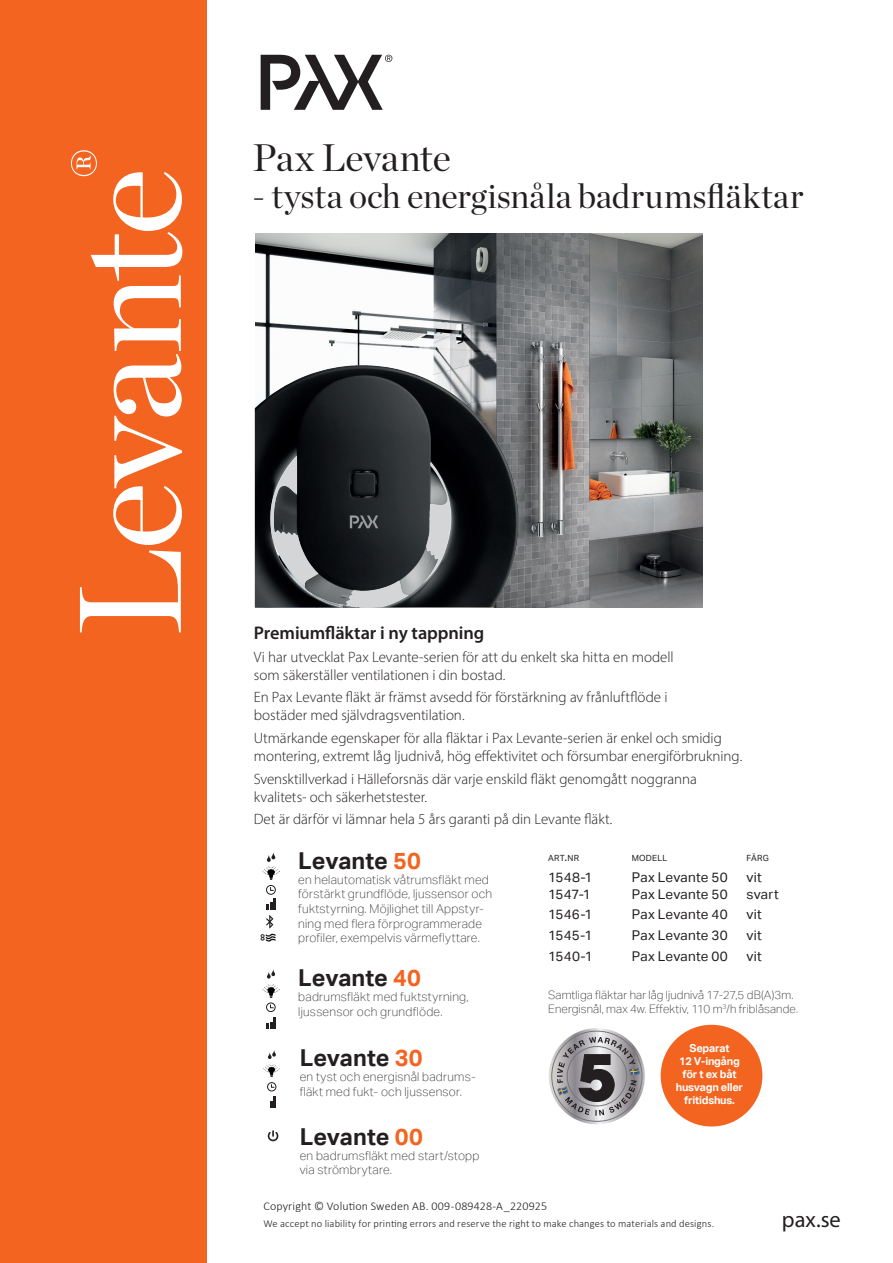
<style>
.page{position:relative;width:893px;height:1263px;background:#fff}
.page>*{position:absolute;margin:0;border:0;box-sizing:border-box;transform-origin:0 0}
.t1{font:144.75px "Chronicle Display";letter-spacing:-.03em;color:#fff}
.t2{font:38.25px "Chronicle Display";letter-spacing:-.005em;color:#231f20}
.t3{font:34.5px "Chronicle Display";color:#231f20}
.t4{font:700 23.25px "Aktiv Grotesk";letter-spacing:.005em;color:#231f20}
.t5{font:22.5px "Myriad Pro";color:#231f20}
.t6{font:600 18.3px "Myriad Pro";letter-spacing:-.005em;color:#231f20}
.t7{font:300 15px/18px "Myriad Pro";letter-spacing:-.005em;color:#231f20}
.t8{font:13.5px "Aktiv Grotesk";letter-spacing:.015em;color:#231f20}
.t9{font:100 12.15px/14.5px "Aktiv Grotesk";letter-spacing:.02em;color:#231f20}
.t10{font:300 12px "Calibri";letter-spacing:.015em;color:#231f20}
.t11{font:100 11.55px/14px "Aktiv Grotesk";letter-spacing:.015em;color:#231f20}
.t12{font:11.55px "Aktiv Grotesk Corp";color:#000001}
.t13{font:700 10.95px/13px "Aktiv Grotesk Corp";letter-spacing:-.02em;color:#fff;text-align:center}
.t14{font:300 10.5px "Calibri";letter-spacing:.015em;color:#231f20}
.t15{font:8.55px "Aktiv Grotesk";letter-spacing:.025em;color:#231f20}
.s1{color:#f36421}
.s2{font-size:12.15px}
</style>
<div class="page">
<svg style="left:261px;top:55px;width:131px;height:55px"></svg>
<img style="left:256px;top:233px;width:446px;height:374px">
<svg style="left:549px;top:1028px;width:96px;height:96px"></svg>
<svg style="left:551px;top:1031px;width:91px;height:91px"></svg>
<img style="left:255px;top:365px;width:264px;height:242px">
<div style="left:0;top:0;width:206px;height:1263px;background:#f36421"></div>
<svg style="left:266px;top:1017px;width:10px;height:12px"></svg>
<svg style="left:267px;top:969px;width:8px;height:10px"></svg>
<div style="left:266px;top:1002px;width:10px;height:10px;border:1px solid #231f20;border-radius:50%"></div>
<img style="left:262px;top:984px;width:17px;height:13px">
<svg style="left:267px;top:852px;width:8px;height:10px"></svg>
<div style="left:266px;top:885px;width:10px;height:10px;border:1px solid #231f20;border-radius:50%"></div>
<svg style="left:270px;top:887px;width:4px;height:4px"></svg>
<img style="left:262px;top:866px;width:18px;height:14px">
<svg style="left:265px;top:898px;width:11px;height:44px"></svg>
<svg style="left:270px;top:1096px;width:6px;height:12px"></svg>
<svg style="left:268px;top:1050px;width:8px;height:9px"></svg>
<div style="left:267px;top:1082px;width:9px;height:9px;border:1px solid #231f20;border-radius:50%"></div>
<svg style="left:271px;top:1084px;width:4px;height:4px"></svg>
<img style="left:263px;top:1064px;width:17px;height:13px">
<svg style="left:268px;top:1130px;width:10px;height:11px"></svg>
<div style="left:661px;top:1025px;width:101px;height:101px;background:#f36421;border-radius:50%"></div>
<h1 class="t1" style="left:19px;top:637px;width:492px;rotate:-90deg">Levante<sup>®</sup></h1>
<h2 class="t2" style="left:253px;top:128px;width:200px">Pax Levante</h2>
<h3 class="t3" style="left:253px;top:170px;width:552px">- tysta och energisnåla badrumsfläktar</h3>
<p class="t6" style="left:254px;top:621px;width:232px">Premiumfläktar i ny tappning</p>
<p class="t7" style="left:254px;top:647px;width:421px">Vi har utvecklat Pax Levante-serien för att du enkelt ska hitta en modell som säkerställer ventilationen i din bostad.</p>
<p class="t7" style="left:254px;top:688px;width:415px">En Pax Levante fläkt är främst avsedd för förstärkning av frånluftflöde i bostäder med självdragsventilation.</p>
<p class="t7" style="left:254px;top:729px;width:490px">Utmärkande egenskaper för alla fläktar i Pax Levante-serien är enkel och smidig montering, extremt låg ljudnivå, hög effektivitet och försumbar energiförbrukning.</p>
<p class="t7" style="left:254px;top:769px;width:445px">Svensktillverkad i Hälleforsnäs där varje enskild fläkt genomgått noggranna kvalitets- och säkerhetstester.</p>
<p class="t7" style="left:254px;top:810px;width:360px">Det är därför vi lämnar hela 5 års garanti på din Levante fläkt.</p>
<p class="t12" style="left:270px;top:934px;width:8px;rotate:90deg">∞</p>
<h3 class="t4" style="left:298px;top:848px;width:124px">Levante <span class="s1">50</span></h3>
<p class="t9" style="left:298px;top:872px;width:196px">en helautomatisk våtrumsfläkt med förstärkt grundflöde, ljussensor och fuktstyrning. Möjlighet till Appstyr&shy;ning med flera förprogrammerade profiler, exempelvis värmeflyttare.</p>
<h3 class="t4" style="left:298px;top:965px;width:124px">Levante <span class="s1">40</span></h3>
<p class="t9" style="left:298px;top:989px;width:172px;line-height:15px">badrumsfläkt med fuktstyrning, ljussensor och grundflöde.</p>
<h3 class="t4" style="left:300px;top:1045px;width:124px">Levante <span class="s1">30</span></h3>
<p class="t9" style="left:300px;top:1069px;width:177px">en tyst och energisnål badrums&shy;fläkt med fukt- och ljussensor.</p>
<h3 class="t4" style="left:300px;top:1123px;width:125px">Levante <span class="s1">00</span></h3>
<p class="t9" style="left:300px;top:1148px;width:181px">en badrumsfläkt med start/stopp via strömbrytare.</p>
<p class="t15" style="left:548px;top:853px;width:32px">ART<span class="s2">.</span>NR</p>
<p class="t15" style="left:632px;top:853px;width:37px">MODELL</p>
<p class="t15" style="left:746px;top:853px;width:24px">FÄRG</p>
<p class="t8" style="left:548px;top:869px;width:46px">1548-1</p>
<p class="t8" style="left:632px;top:869px;width:97px">Pax Levante 50</p>
<p class="t8" style="left:746px;top:869px;width:17px">vit</p>
<p class="t8" style="left:548px;top:886px;width:44px">1547-1</p>
<p class="t8" style="left:632px;top:886px;width:97px">Pax Levante 50</p>
<p class="t8" style="left:746px;top:886px;width:34px">svart</p>
<p class="t8" style="left:548px;top:907px;width:46px">1546-1</p>
<p class="t8" style="left:632px;top:907px;width:97px">Pax Levante 40</p>
<p class="t8" style="left:746px;top:907px;width:17px">vit</p>
<p class="t8" style="left:548px;top:927px;width:46px">1545-1</p>
<p class="t8" style="left:632px;top:927px;width:97px">Pax Levante 30</p>
<p class="t8" style="left:746px;top:927px;width:17px">vit</p>
<p class="t8" style="left:548px;top:948px;width:46px">1540-1</p>
<p class="t8" style="left:632px;top:948px;width:98px">Pax Levante 00</p>
<p class="t8" style="left:746px;top:948px;width:17px">vit</p>
<p class="t11" style="left:548px;top:988px;width:251px">Samtliga fläktar har låg ljudnivå 17-27,5 dB(A)3m.<br>Energisnål, max 4w. Effektiv, 110 m<sup>3</sup>/h friblåsande.</p>
<p class="t13" style="left:676px;top:1041px;width:69px">Separat<br>12 V-ingång för t ex båt husvagn eller fritidshus.</p>
<p class="t10" style="left:263px;top:1198px;width:285px">Copyright © Volution Sweden AB. 009-089428-A_220925</p>
<p class="t14" style="left:263px;top:1217px;width:452px">We accept no liability for printing errors and reserve the right to make changes to materials and designs.</p>
<h3 class="t5" style="left:782px;top:1205px;width:60px">pax.se</h3>
</div>
